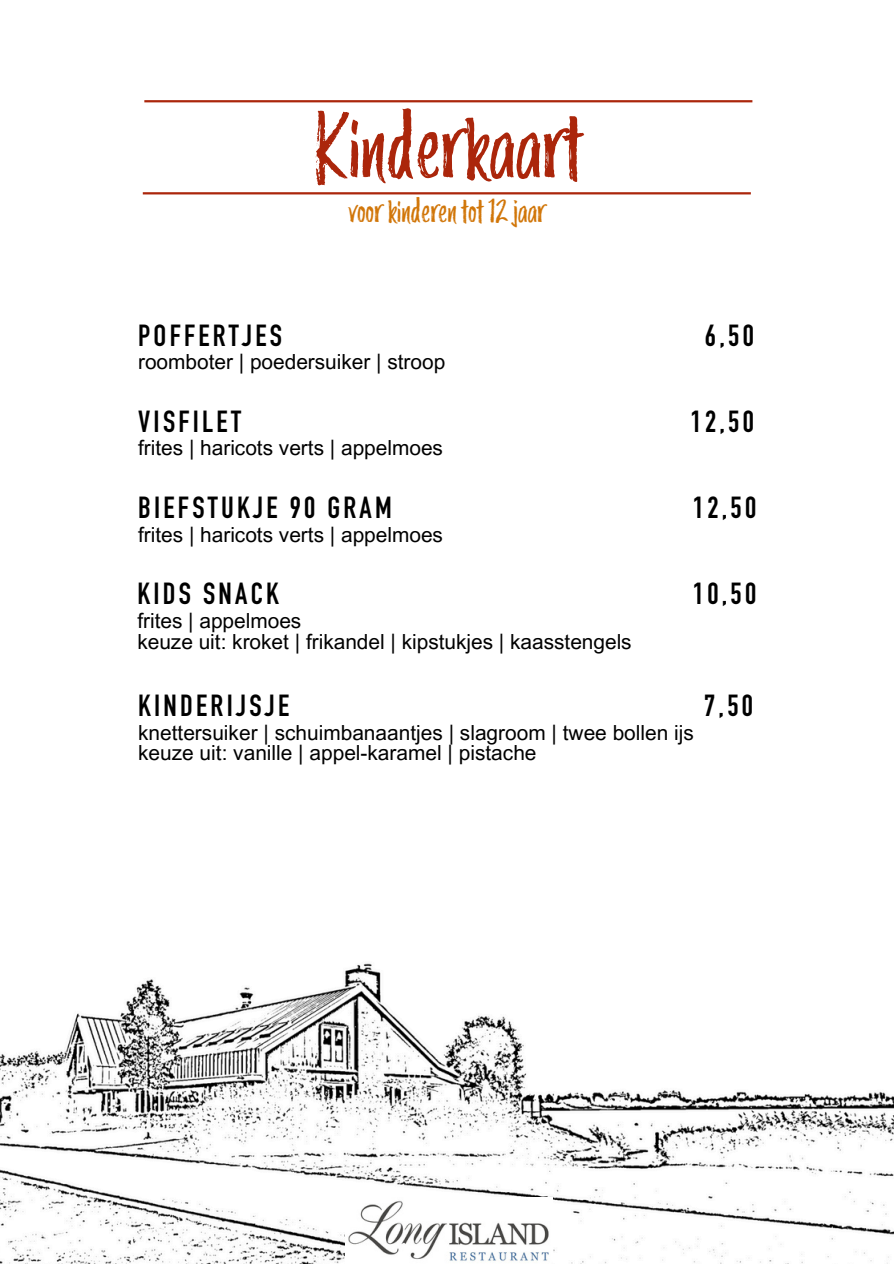
<style>
.page{position:relative;width:894px;height:1264px;background:#fff}
.page>*{position:absolute;margin:0;border:0;box-sizing:border-box;transform-origin:0 0}
.t1{font:90px "Trailmade";color:#ab260b}
.t2{font:32.55px "Trailmade";color:#d17609}
.t3{font:30px "DIN Engschrift Std";letter-spacing:.11em;color:#000}
.t4{font:20.85px "Arial MT Pro";color:#000}
</style>
<div class="page">
<hr style="left:144px;top:100px;width:608px;height:2px;background:#ab260b">
<hr style="left:143px;top:192px;width:607px;height:2px;background:#ab260b">
<img style="left:0;top:963px;width:893px;height:300px">
<img style="left:345px;top:1197px;width:207px;height:66px">
<h1 class="t1" style="left:311px;top:90px;width:273px">Kinderkaart</h1>
<p class="t2" style="left:348px;top:190px;width:198px">voorkinderen tot 12jaar</p>
<h3 class="t3" style="left:138px;top:324px;width:145px">POFFERTJES</h3>
<p class="t4" style="left:138px;top:354px;width:308px">roomboter | poedersuiker | stroop</p>
<h2 class="t3" style="left:138px;top:410px;width:104px">VISFILET</h2>
<p class="t4" style="left:138px;top:440px;width:306px">frites | haricots verts | appelmoes</p>
<p class="t3" style="left:138px;top:497px;width:255px">BIEFSTUKJE 90 GRAM</p>
<p class="t4" style="left:138px;top:526px;width:306px">frites | haricots verts | appelmoes</p>
<h2 class="t3" style="left:137px;top:583px;width:143px">KIDS SNACK</h2>
<p class="t4" style="left:137px;top:613px;width:165px">frites | appelmoes</p>
<p class="t4" style="left:137px;top:633px;width:495px">keuze uit: kroket | frikandel | kipstukjes | kaasstengels</p>
<p class="t3" style="left:704px;top:324px;width:50px">6,50</p>
<h3 class="t3" style="left:690px;top:410px;width:65px">12,50</h3>
<p class="t3" style="left:692px;top:496px;width:65px">12,50</p>
<p class="t3" style="left:692px;top:583px;width:65px">10,50</p>
<p class="t3" style="left:138px;top:694px;width:152px">KINDERIJSJE</p>
<h2 class="t4" style="left:138px;top:724px;width:557px">knettersuiker | schuimbanaantjes | slagroom | twee bollen ijs</h2>
<p class="t4" style="left:138px;top:745px;width:400px">keuze uit: vanille | appel-karamel | pistache</p>
<p class="t3" style="left:704px;top:694px;width:50px">7,50</p>
</div>
